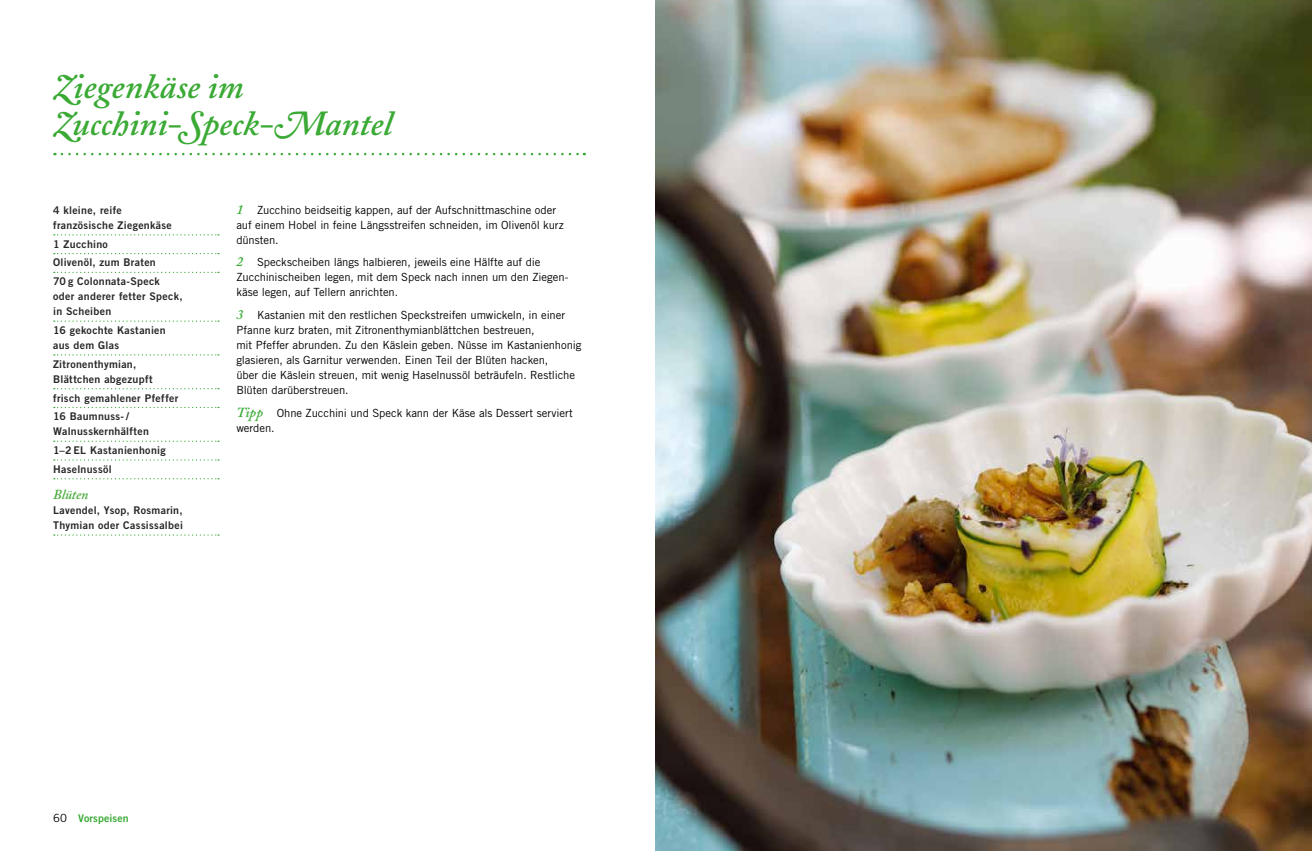
<style>
.page{position:relative;width:1312px;height:851px;background:#fff}
.page>*{position:absolute;margin:0;border:0;box-sizing:border-box;transform-origin:0 0}
.t1{font:italic 600 35px/37.5px "Adobe Caslon";color:#3aaa35}
.t2{font:italic 600 13.75px "Adobe Caslon";letter-spacing:-.01em;color:#4bae3e}
.t3{font:11.25px/15px "Trade Gothic";letter-spacing:-.005em;color:#000}
.t4{font:10.62px/15px "Trade Gothic Bold Two";letter-spacing:.03em;color:#282827}
.t5{font:10.62px "Trade Gothic Bold Two";letter-spacing:.01em;color:#3aaa35}
.s1{font-family:"Adobe Caslon Swash"}
.s2{font-family:"Adobe Caslon";font-weight:600;font-style:italic;font-size:13.75px;color:#3aaa35}
.s3{font-family:"Trade Gothic";font-size:11.25px;color:#000}
</style>
<div class="page">
<svg style="left:62px;top:153px;width:522px;height:2px"></svg>
<svg style="left:54px;top:234px;width:165px;height:1px"></svg>
<svg style="left:54px;top:253px;width:165px;height:1px"></svg>
<svg style="left:54px;top:272px;width:165px;height:1px"></svg>
<svg style="left:54px;top:320px;width:165px;height:2px"></svg>
<svg style="left:54px;top:354px;width:165px;height:1px"></svg>
<svg style="left:54px;top:388px;width:165px;height:1px"></svg>
<svg style="left:54px;top:407px;width:165px;height:1px"></svg>
<svg style="left:54px;top:440px;width:165px;height:2px"></svg>
<svg style="left:54px;top:459px;width:165px;height:1px"></svg>
<svg style="left:54px;top:478px;width:165px;height:1px"></svg>
<svg style="left:54px;top:534px;width:165px;height:1px"></svg>
<img style="left:656px;top:0;width:655px;height:850px">
<h1 class="t1" style="left:53px;top:68px;width:341px"><span class="s1">Z</span>iegenkäse im<br><span class="s1">Z</span>ucchini-<span class="s1">S</span>peck-<span class="s1">M</span>antel</h1>
<p class="t4" style="left:53px;top:202px;width:120px">4 kleine, reife französische Ziegenkäse</p>
<p class="t4" style="left:53px;top:234px;width:108px;line-height:18.8px">1 Zucchino<br>Olivenöl, zum Braten<br>70 g Colonnata-Speck</p>
<p class="t4" style="left:53px;top:289px;width:131px">oder anderer fetter Speck, in Scheiben</p>
<p class="t4" style="left:53px;top:322px;width:114px">16 gekochte Kastanien aus dem Glas</p>
<p class="t4" style="left:53px;top:356px;width:101px">Zitronenthymian,<br>Blättchen abgezupft</p>
<p class="t4" style="left:53px;top:388px;width:127px;line-height:18.8px">frisch gemahlener Pfeffer<br>16 Baumnuss- /</p>
<p class="t4" style="left:53px;top:422px;width:114px;line-height:18.8px">Walnusskernhälften<br>1–2 EL Kastanienhonig<br>Haselnussöl</p>
<p class="t2" style="left:53px;top:487px;width:37px">Blüten</p>
<p class="t4" style="left:53px;top:502px;width:131px">Lavendel, Ysop, Rosmarin,<br>Thymian oder Cassissalbei</p>
<p class="t3" style="left:236px;top:202px;width:329px"><span class="s2">1</span> Zucchino beidseitig kappen, auf der Aufschnittmaschine oder auf einem Hobel in feine Längsstreifen schneiden, im Olivenöl kurz dünsten.</p>
<p class="t3" style="left:236px;top:255px;width:333px"><span class="s2">2</span> Speckscheiben längs halbieren, jeweils eine Hälfte auf die<br>Zucchinischeiben legen, mit dem Speck nach innen um den Ziegen&shy;käse legen, auf Tellern anrichten.</p>
<p class="t3" style="left:236px;top:307px;width:346px"><span class="s2">3</span> Kastanien mit den restlichen Speckstreifen umwickeln, in einer Pfanne kurz braten, mit Zitronenthymianblättchen bestreuen,<br>mit Pfeffer abrunden. Zu den Käslein geben. Nüsse im Kastanienhonig glasieren, als Garnitur verwenden. Einen Teil der Blüten hacken,<br>über die Käslein streuen, mit wenig Haselnussöl beträufeln. Restliche Blüten darüberstreuen.</p>
<p class="t3" style="left:236px;top:405px;width:338px"><span class="s2">Tipp</span> Ohne Zucchini und Speck kann der Käse als Dessert serviert werden.</p>
<p class="t5" style="left:53px;top:811px;width:77px"><span class="s3">60</span> Vorspeisen</p>
</div>
